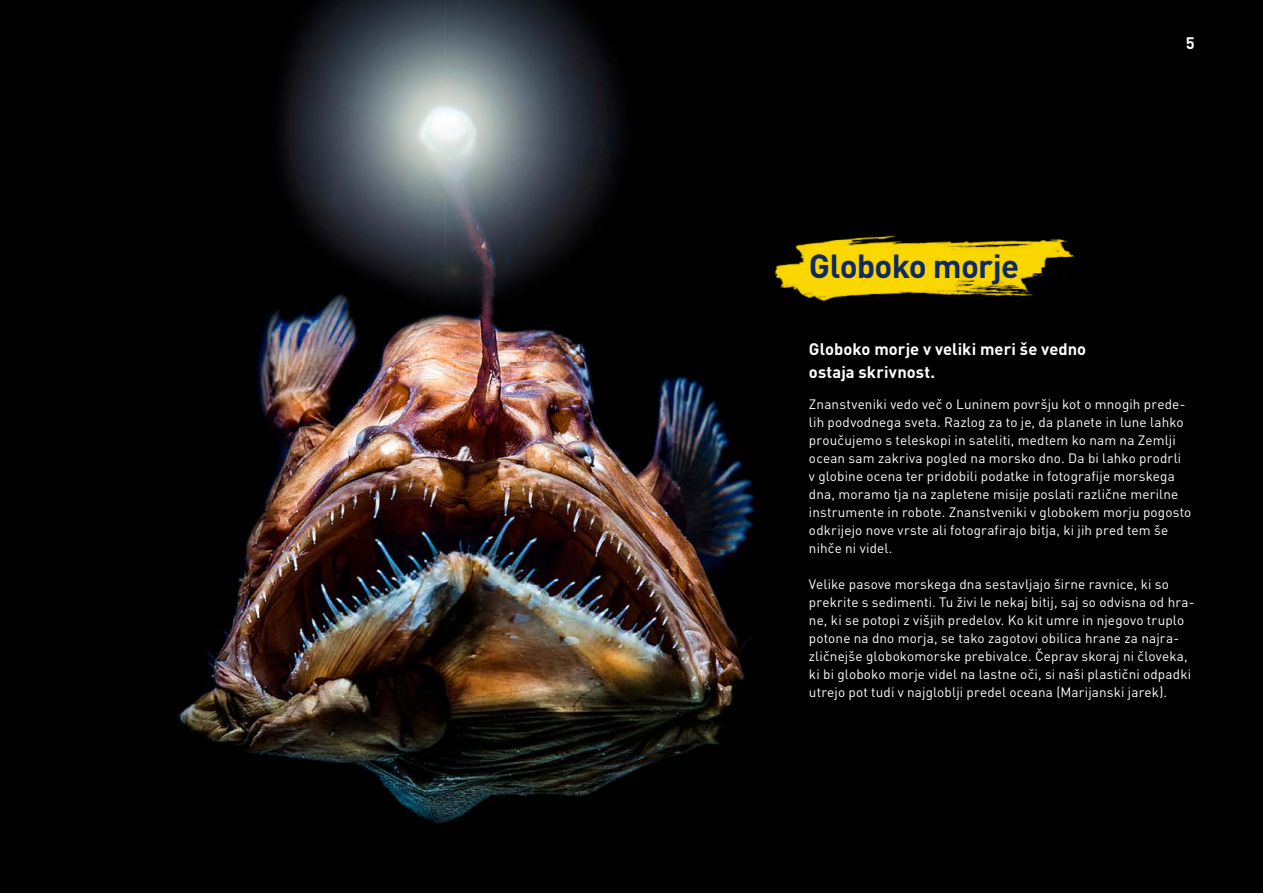
<style>
.page{position:relative;width:1263px;height:893px;background:#fff}
.page>*{position:absolute;margin:0;border:0;box-sizing:border-box;transform-origin:0 0}
.t1{font:700 33px "DIN Pro";letter-spacing:-.025em;color:#112963}
.t2{font:700 16.5px/22.5px "DIN Pro";letter-spacing:.005em;color:#fff}
.t3{font:13.5px/18px "DIN Pro";letter-spacing:.01em;color:#fff}
</style>
<div class="page">
<img style="left:0;top:0;width:1263px;height:893px">
<img style="left:743px;top:181px;width:364px;height:165px">
<h1 class="t1" style="left:809px;top:238px;width:212px">Globoko morje</h1>
<p class="t2" style="left:1186px;top:30px;width:10px">5</p>
<p class="t2" style="left:809px;top:336px;width:279px">Globoko morje v veliki meri še vedno ostaja skrivnost.</p>
<p class="t3" style="left:809px;top:394px;width:384px">Znanstveniki vedo več o Luninem površju kot o mnogih prede&shy;lih podvodnega sveta. Razlog za to je, da planete in lune lahko proučujemo s teleskopi in sateliti, medtem ko nam na Zemlji ocean sam zakriva pogled na morsko dno. Da bi lahko prodrli<br>v globine ocena ter pridobili podatke in fotografije morskega dna, moramo tja na zapletene misije poslati različne merilne instrumente in robote. Znanstveniki v globokem morju pogosto odkrijejo nove vrste ali fotografirajo bitja, ki jih pred tem še nihče ni videl.</p>
<p class="t3" style="left:809px;top:574px;width:387px">Velike pasove morskega dna sestavljajo širne ravnice, ki so prekrite s sedimenti. Tu živi le nekaj bitij, saj so odvisna od hra&shy;ne, ki se potopi z višjih predelov. Ko kit umre in njegovo truplo potone na dno morja, se tako zagotovi obilica hrane za najra&shy;zličnejše globokomorske prebivalce. Čeprav skoraj ni človeka, ki bi globoko morje videl na lastne oči, si naši plastični odpadki utrejo pot tudi v najgloblji predel oceana (Marijanski jarek).</p>
</div>
